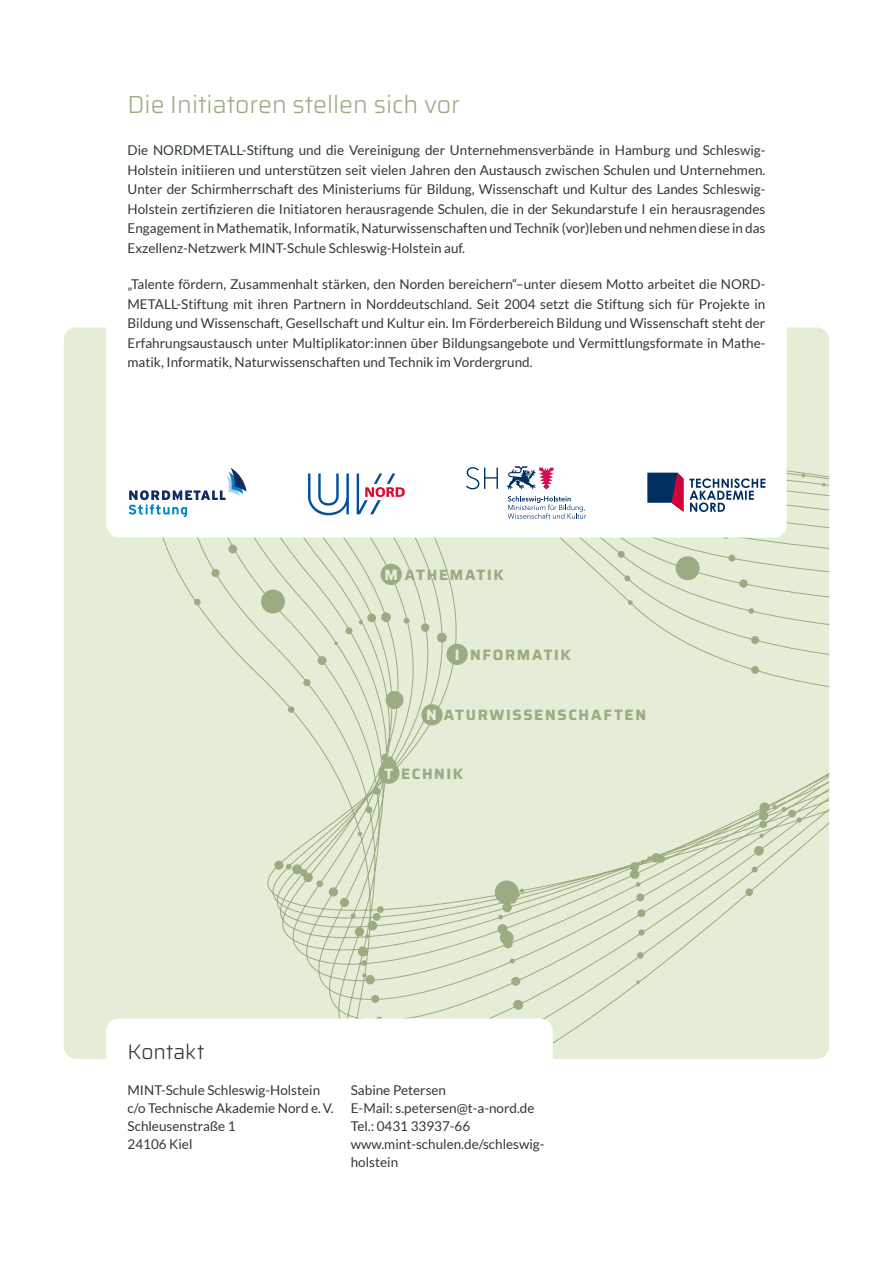
<style>
.page{position:relative;width:893px;height:1263px;background:#fff}
.page>*{position:absolute;margin:0;border:0;box-sizing:border-box;transform-origin:0 0}
.t1{font:300 24.75px "Saira";color:#9bab83}
.t2{font:300 21px "Saira";color:#30383b}
.t3{font:700 15px "Saira";letter-spacing:.105em;color:#9bab83}
.Fließtext_Lato{font:13.5px/19.5px "Lato";color:#30383b;text-align:justify}
.Kontakt{font:13.5px/18px "Lato";color:#30383b}
.s1{color:#e4edd5}
</style>
<div class="page">
<div style="left:64px;top:327px;width:765px;height:732px;background:#e4edd5"></div>
<div style="left:386px;top:691px;width:17px;height:18px;background:#9cab82;border-radius:50%"></div>
<div style="left:676px;top:556px;width:24px;height:24px;background:#9cab82;border-radius:50%"></div>
<div style="left:261px;top:590px;width:24px;height:23px;background:#9cab82;border-radius:50%"></div>
<div style="left:495px;top:880px;width:24px;height:24px;background:#9cab82;border-radius:50%"></div>
<div style="left:500px;top:931px;width:14px;height:13px;background:#9cab82;border-radius:50%"></div>
<div style="left:106px;top:1018px;width:447px;height:192px;background:#fff;border-radius:13px"></div>
<div style="left:106px;top:298px;width:681px;height:239px;background:#fff;border-radius:13px"></div>
<div style="left:381px;top:564px;width:21px;height:21px;background:#9bab83;border-radius:50%"></div>
<div style="left:446px;top:644px;width:22px;height:21px;background:#9bab83;border-radius:50%"></div>
<div style="left:421px;top:704px;width:22px;height:21px;background:#9bab83;border-radius:50%"></div>
<div style="left:378px;top:762px;width:21px;height:22px;background:#9bab83;border-radius:50%"></div>
<svg style="left:129px;top:468px;width:118px;height:49px"></svg>
<svg style="left:689px;top:478px;width:76px;height:34px"></svg>
<svg style="left:647px;top:473px;width:36px;height:39px"></svg>
<svg style="left:466px;top:467px;width:32px;height:22px"></svg>
<svg style="left:506px;top:466px;width:47px;height:23px"></svg>
<svg style="left:508px;top:496px;width:78px;height:23px"></svg>
<svg style="left:308px;top:473px;width:41px;height:42px"></svg>
<svg style="left:357px;top:473px;width:48px;height:41px"></svg>
<p class="t1" style="left:128px;top:86px;width:334px">Die Initiatoren stellen sich vor</p>
<p class="Fließtext_Lato" style="left:128px;top:141px;width:639px">Die NORDMETALL-Stiftung und die Vereinigung der Unternehmensverbände in Hamburg und Schleswig-Holstein initiieren und unterstützen seit vielen Jahren den Austausch zwischen Schulen und Unternehmen.<br>Unter der Schirmherrschaft des Ministeriums für Bildung, Wissenschaft und Kultur des Landes Schleswig-Holstein zertifizieren die Initiatoren herausragende Schulen, die in der Sekundarstufe I ein herausragendes Engagement in Mathematik, Informatik, Naturwissenschaften und Technik (vor)leben und nehmen diese in das Exzellenz-Netzwerk MINT-Schule Schleswig-Holstein auf.</p>
<p class="Fließtext_Lato" style="left:128px;top:275px;width:639px">„Talente fördern, Zusammenhalt stärken, den Norden bereichern“–unter diesem Motto arbeitet die NORD-METALL-Stiftung mit ihren Partnern in Norddeutschland. Seit 2004 setzt die Stiftung sich für Projekte in Bildung und Wissenschaft, Gesellschaft und Kultur ein. Im Förderbereich Bildung und Wissenschaft steht der Erfahrungsaustausch unter Multiplikator:innen über Bildungsangebote und Vermittlungsformate in Mathe&shy;matik, Informatik, Naturwissenschaften und Technik im Vordergrund.</p>
<p class="t3" style="left:385px;top:563px;width:121px"><span class="s1">M</span> ATHEMATIK</p>
<p class="t3" style="left:455px;top:643px;width:117px"><span class="s1">I</span> NFORMATIK</p>
<p class="t3" style="left:426px;top:703px;width:221px"><span class="s1">N</span> ATURWISSENSCHAFTEN</p>
<p class="t3" style="left:385px;top:762px;width:80px"><span class="s1">T</span> ECHNIK</p>
<p class="t2" style="left:128px;top:1036px;width:78px">Kontakt</p>
<p class="Kontakt" style="left:128px;top:1081px;width:208px">MINT-Schule Schleswig-Holstein c/o Technische Akademie Nord e.V.<br>Schleusenstraße 1<br>24106 Kiel</p>
<p class="Kontakt" style="left:351px;top:1081px;width:185px">Sabine Petersen<br>E-Mail: s.petersen@t-a-nord.de</p>
<p class="Kontakt" style="left:351px;top:1117px;width:121px">Tel.: 0431 33937-66</p>
<p class="Kontakt" style="left:351px;top:1135px;width:195px">www.mint-schulen.de/schleswig&shy;holstein</p>
</div>
